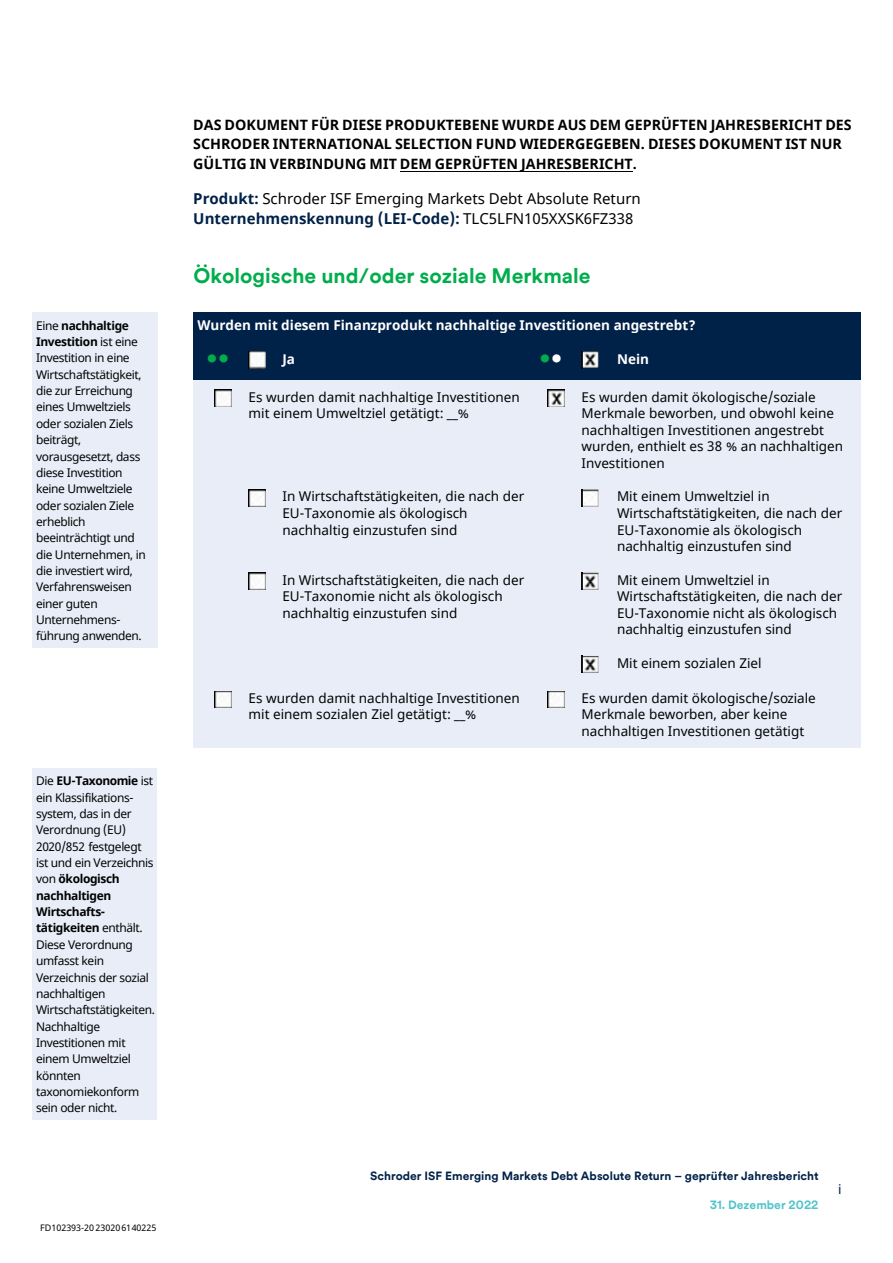
<style>
.page{position:relative;width:893px;height:1263px;background:#fff}
.page>*{position:absolute;margin:0;border:0;box-sizing:border-box;transform-origin:0 0}
.t1{font:700 21px "Schroders Circular TT";color:#00ad4c}
.t2{font:15px/20.4px "Noto Sans";color:#010202}
.t3{font:700 14.25px/19.8px "Noto Sans";color:#000}
.t4{font:13.5px/16.5px "Noto Sans";color:#010202}
.t5{font:700 13.5px "Noto Sans";color:#fff}
.t6{font:13.5px "Noto Sans";color:#002148}
.t7{font:12px/16.4px "Noto Sans";letter-spacing:-.03em;color:#010202}
.t8{font:700 12px "Schroders Circular TT";color:#002148}
.t9{font:700 12px "Schroders Circular TT";color:#51c4ca}
.t10{font:9px "Noto Sans";color:#010202}
.s1{font-weight:700;color:#002148}
.s2{font-weight:700}
</style>
<div class="page">
<hr style="left:400px;top:171px;width:233px;height:1px;background:#000">
<div style="left:32px;top:313px;width:125px;height:335px;background:#e9edf7"></div>
<div style="left:198px;top:317px;width:659px;height:16px;background:#002148"></div>
<hr style="left:193px;top:313px;width:668px;height:4px;background:#002148">
<div style="left:193px;top:333px;width:668px;height:5px;background:#002148"></div>
<div style="left:193px;top:342px;width:43px;height:34px;background:#002148"></div>
<div style="left:236px;top:338px;width:34px;height:42px;background:#002148"></div>
<svg style="left:265px;top:351px;width:1px;height:17px"></svg>
<div style="left:270px;top:338px;width:256px;height:42px;background:#002148"></div>
<div style="left:526px;top:342px;width:43px;height:34px;background:#002148"></div>
<div style="left:569px;top:338px;width:35px;height:42px;background:#002148"></div>
<div style="left:604px;top:338px;width:257px;height:42px;background:#002148"></div>
<hr style="left:193px;top:338px;width:668px;height:4px;background:#002148">
<hr style="left:193px;top:376px;width:668px;height:4px;background:#002148">
<div style="left:193px;top:380px;width:43px;height:100px;background:#e9edf7"></div>
<svg style="left:215px;top:389px;width:17px;height:18px"></svg>
<div style="left:236px;top:380px;width:290px;height:100px;background:#e9edf7"></div>
<div style="left:526px;top:380px;width:43px;height:100px;background:#e9edf7"></div>
<svg style="left:548px;top:389px;width:17px;height:18px"></svg>
<div style="left:569px;top:380px;width:292px;height:100px;background:#e9edf7"></div>
<div style="left:193px;top:480px;width:43px;height:83px;background:#e9edf7"></div>
<div style="left:236px;top:480px;width:34px;height:83px;background:#e9edf7"></div>
<svg style="left:249px;top:489px;width:17px;height:17px"></svg>
<div style="left:270px;top:480px;width:256px;height:83px;background:#e9edf7"></div>
<div style="left:526px;top:480px;width:43px;height:83px;background:#e9edf7"></div>
<div style="left:569px;top:480px;width:35px;height:83px;background:#e9edf7"></div>
<div style="left:604px;top:480px;width:257px;height:83px;background:#e9edf7"></div>
<div style="left:193px;top:563px;width:43px;height:83px;background:#e9edf7"></div>
<div style="left:236px;top:563px;width:34px;height:83px;background:#e9edf7"></div>
<svg style="left:249px;top:572px;width:17px;height:18px"></svg>
<div style="left:270px;top:563px;width:256px;height:83px;background:#e9edf7"></div>
<div style="left:526px;top:563px;width:43px;height:83px;background:#e9edf7"></div>
<div style="left:569px;top:563px;width:35px;height:83px;background:#e9edf7"></div>
<div style="left:604px;top:563px;width:257px;height:83px;background:#e9edf7"></div>
<div style="left:193px;top:646px;width:43px;height:35px;background:#e9edf7"></div>
<div style="left:236px;top:646px;width:34px;height:35px;background:#e9edf7"></div>
<div style="left:270px;top:646px;width:256px;height:35px;background:#e9edf7"></div>
<div style="left:526px;top:646px;width:43px;height:35px;background:#e9edf7"></div>
<div style="left:569px;top:646px;width:35px;height:35px;background:#e9edf7"></div>
<div style="left:604px;top:646px;width:257px;height:35px;background:#e9edf7"></div>
<div style="left:193px;top:681px;width:43px;height:67px;background:#e9edf7"></div>
<svg style="left:231px;top:691px;width:1px;height:17px"></svg>
<div style="left:236px;top:681px;width:290px;height:67px;background:#e9edf7"></div>
<div style="left:526px;top:681px;width:43px;height:67px;background:#e9edf7"></div>
<svg style="left:564px;top:691px;width:1px;height:17px"></svg>
<div style="left:569px;top:681px;width:292px;height:67px;background:#e9edf7"></div>
<div style="left:32px;top:768px;width:125px;height:352px;background:#e9edf7"></div>
<img style="left:249px;top:351px;width:16px;height:17px">
<img style="left:583px;top:351px;width:15px;height:17px">
<svg style="left:581px;top:351px;width:2px;height:17px"></svg>
<img style="left:215px;top:390px;width:16px;height:17px">
<img style="left:548px;top:390px;width:16px;height:17px">
<img style="left:249px;top:490px;width:16px;height:16px">
<img style="left:583px;top:490px;width:15px;height:16px">
<svg style="left:581px;top:489px;width:2px;height:17px"></svg>
<img style="left:249px;top:573px;width:16px;height:17px">
<img style="left:583px;top:573px;width:15px;height:17px">
<svg style="left:581px;top:572px;width:2px;height:18px"></svg>
<img style="left:583px;top:656px;width:15px;height:17px">
<svg style="left:581px;top:655px;width:2px;height:18px"></svg>
<img style="left:215px;top:691px;width:16px;height:17px">
<img style="left:548px;top:691px;width:16px;height:17px">
<p class="t3" style="left:193px;top:115px;width:660px">DAS DOKUMENT FÜR DIESE PRODUKTEBENE WURDE AUS DEM GEPRÜFTEN JAHRESBERICHT DES<br>SCHRODER INTERNATIONAL SELECTION FUND WIEDERGEGEBEN. DIESES DOKUMENT IST NUR<br>GÜLTIG IN VERBINDUNG MIT DEM GEPRÜFTEN JAHRESBERICHT.</p>
<p class="t2" style="left:193px;top:189px;width:449px"><span class="s1">Produkt:</span> Schroder ISF Emerging Markets Debt Absolute Return<br><span class="s1">Unternehmenskennung (LEI-Code):</span> TLC5LFN105XXSK6FZ338</p>
<h1 class="t1" style="left:193px;top:261px;width:399px">Ökologische und/oder soziale Merkmale</h1>
<p class="t7" style="left:36px;top:318px;width:111px">Eine <span class="s2">nachhaltige<br>Investition</span> ist eine<br>Investition in eine<br>Wirtschaftstätigkeit, die zur Erreichung eines Umweltziels oder sozialen Ziels beiträgt, vorausgesetzt, dass diese Investition keine Umweltziele oder sozialen Ziele erheblich beeinträchtigt und die Unternehmen, in die investiert wird,<br>Verfahrensweisen einer guten<br>Unternehmens&shy;führung anwenden.</p>
<p class="t5" style="left:198px;top:315px;width:500px">Wurden mit diesem Finanzprodukt nachhaltige Investitionen angestrebt?</p>
<p class="t5" style="left:282px;top:349px;width:14px">Ja</p>
<p class="t5" style="left:617px;top:349px;width:33px">Nein</p>
<p class="t4" style="left:249px;top:389px;width:273px">Es wurden damit nachhaltige Investitionen mit einem Umweltziel getätigt: __%</p>
<p class="t4" style="left:581px;top:389px;width:263px">Es wurden damit ökologische/soziale Merkmale beworben, und obwohl keine nachhaltigen Investitionen angestrebt wurden, enthielt es 38 % an nachhaltigen Investitionen</p>
<p class="t4" style="left:282px;top:489px;width:243px">In Wirtschaftstätigkeiten, die nach der<br>EU-Taxonomie als ökologisch nachhaltig einzustufen sind</p>
<p class="t4" style="left:617px;top:489px;width:227px">Mit einem Umweltziel in<br>Wirtschaftstätigkeiten, die nach der<br>EU-Taxonomie als ökologisch nachhaltig einzustufen sind</p>
<p class="t4" style="left:282px;top:572px;width:243px">In Wirtschaftstätigkeiten, die nach der<br>EU-Taxonomie nicht als ökologisch nachhaltig einzustufen sind</p>
<p class="t4" style="left:617px;top:572px;width:227px">Mit einem Umweltziel in<br>Wirtschaftstätigkeiten, die nach der<br>EU-Taxonomie nicht als ökologisch nachhaltig einzustufen sind</p>
<p class="t4" style="left:617px;top:655px;width:146px">Mit einem sozialen Ziel</p>
<p class="t4" style="left:249px;top:690px;width:273px">Es wurden damit nachhaltige Investitionen mit einem sozialen Ziel getätigt: __%</p>
<p class="t4" style="left:581px;top:690px;width:236px">Es wurden damit ökologische/soziale<br>Merkmale beworben, aber keine nachhaltigen Investitionen getätigt</p>
<p class="t7" style="left:36px;top:773px;width:121px">Die <span class="s2">EU-Taxonomie</span> ist ein Klassifikations&shy;system, das in der<br>Verordnung (EU)<br>2020/852 festgelegt ist und ein Verzeichnis von <span class="s2">ökologisch nachhaltigen<br>Wirtschafts&shy;tätigkeiten</span> enthält.<br>Diese Verordnung umfasst kein<br>Verzeichnis der sozial nachhaltigen<br>Wirtschaftstätigkeiten.<br>Nachhaltige<br>Investitionen mit einem Umweltziel könnten taxonomiekonform sein oder nicht.</p>
<p class="t10" style="left:40px;top:1221px;width:118px">FD102393-20 230206140225</p>
<p class="t8" style="left:370px;top:1168px;width:450px">Schroder ISF Emerging Markets Debt Absolute Return – geprüfter Jahresbericht</p>
<p class="t9" style="left:710px;top:1196px;width:110px">31. Dezember 2022</p>
<p class="t6" style="left:838px;top:1180px;width:5px">i</p>
</div>
